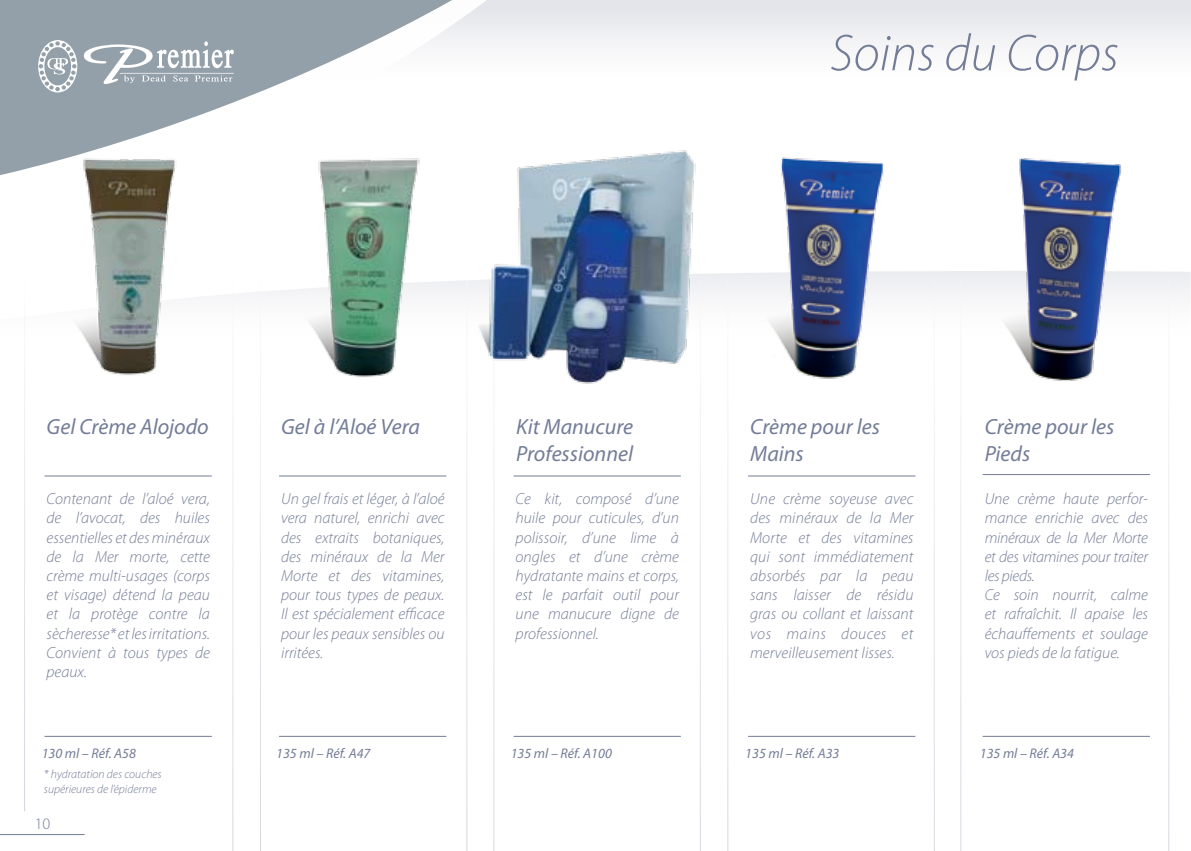
<style>
.page{position:relative;width:1191px;height:851px;background:#fff}
.page>*{position:absolute;margin:0;border:0;box-sizing:border-box;transform-origin:0 0}
.t1{font:italic 300 52px "Myriad Pro";color:#737d97}
.t2{font:italic 22px/26.4px "Myriad Pro";color:#737d97}
.t3{font:italic 300 16px/19.2px "Myriad Pro";color:#737d97;text-align:justify}
.t4{font:300 16px "Myriad Pro";color:#737d97}
.t5{font:italic 14px "Myriad Pro";color:#737d97}
.t6{font:italic 300 12px/14.4px "Myriad Pro";color:#737d97}
</style>
<div class="page">
<hr style="left:0;top:834px;width:85px;height:1px;background:#737d97">
<div style="left:0;top:0;width:1191px;height:83px;background:linear-gradient(to bottom,#e2e4e9,#fff)"></div>
<svg style="left:895px;top:271px;width:293px;height:156px"></svg>
<svg style="left:1190px;top:0;width:1px;height:83px"></svg>
<svg style="left:1188px;top:272px;width:3px;height:23px"></svg>
<svg style="left:229px;top:273px;width:518px;height:22px;fill:#f4f5f6"></svg>
<svg style="left:0;top:0;width:798px;height:175px"></svg>
<svg style="left:84px;top:41px;width:150px;height:43px"></svg>
<svg style="left:38px;top:40px;width:39px;height:52px"></svg>
<hr style="left:982px;top:474px;width:168px;height:1px;background:#737d97">
<hr style="left:982px;top:735px;width:168px;height:1px;background:#737d97">
<hr style="left:748px;top:475px;width:167px;height:1px;background:#737d97">
<hr style="left:748px;top:735px;width:167px;height:1px;background:#737d97">
<hr style="left:513px;top:475px;width:168px;height:1px;background:#737d97">
<hr style="left:513px;top:735px;width:168px;height:1px;background:#737d97">
<hr style="left:279px;top:475px;width:167px;height:1px;background:#737d97">
<hr style="left:279px;top:735px;width:167px;height:1px;background:#737d97">
<hr style="left:45px;top:475px;width:167px;height:1px;background:#737d97">
<hr style="left:45px;top:735px;width:167px;height:1px;background:#737d97">
<hr style="left:466px;top:280px;width:1px;height:570px;background:#fff">
<hr style="left:260px;top:280px;width:1px;height:570px;background:#fff">
<hr style="left:232px;top:280px;width:1px;height:570px;background:#fff">
<hr style="left:1168px;top:280px;width:1px;height:570px;background:#fff">
<hr style="left:700px;top:280px;width:1px;height:570px;background:#fff">
<hr style="left:933px;top:280px;width:1px;height:570px;background:#fff">
<hr style="left:727px;top:280px;width:1px;height:570px;background:#fff">
<hr style="left:960px;top:280px;width:1px;height:570px;background:#fff">
<img style="left:475px;top:129px;width:225px;height:255px">
<img style="left:300px;top:150px;width:120px;height:227px">
<img style="left:55px;top:142px;width:132px;height:233px">
<img style="left:747px;top:141px;width:148px;height:238px">
<img style="left:986px;top:158px;width:142px;height:228px">
<h1 class="t1" style="left:830px;top:22px;width:290px">Soins du Corps</h1>
<h2 class="t2" style="left:47px;top:413px;width:164px">Gel Crème Alojodo</h2>
<p class="t3" style="left:47px;top:489px;width:165px">Contenant de l’aloé vera, de l’avocat, des huiles essentielles et des minéraux de la Mer morte, cette crème multi-usages (corps et visage) détend la peau et la protège contre la sècheresse* et les irritations.<br>Convient à tous types de peaux.</p>
<p class="t5" style="left:42px;top:744px;width:96px">130 ml – Réf. A58</p>
<p class="t6" style="left:44px;top:766px;width:119px">* hydratation des couches supérieures de l’épiderme</p>
<p class="t4" style="left:35px;top:814px;width:17px">10</p>
<h2 class="t2" style="left:281px;top:412px;width:140px">Gel à l’Aloé Vera</h2>
<h2 class="t2" style="left:516px;top:413px;width:119px">Kit Manucure<br>Professionnel</h2>
<h2 class="t2" style="left:750px;top:413px;width:131px">Crème pour les<br>Mains</h2>
<h2 class="t2" style="left:984px;top:413px;width:131px">Crème pour les<br>Pieds</h2>
<p class="t3" style="left:281px;top:489px;width:165px">Un gel frais et léger, à l’aloé vera naturel, enrichi avec des extraits botaniques, des minéraux de la Mer Morte et des vitamines, pour tous types de peaux.<br>Il est spécialement efficace pour les peaux sensibles ou irritées.</p>
<p class="t3" style="left:515px;top:489px;width:165px">Ce kit, composé d’une huile pour cuticules, d’un polissoir, d’une lime à ongles et d’une crème hydratante mains et corps, est le parfait outil pour une manucure digne de professionnel.</p>
<p class="t3" style="left:750px;top:489px;width:165px">Une crème soyeuse avec des minéraux de la Mer Morte et des vitamines qui sont immédiatement absorbés par la peau sans laisser de résidu gras ou collant et laissant vos mains douces et merveilleusement lisses.</p>
<p class="t3" style="left:984px;top:489px;width:165px;text-align:left">Une crème haute perfor&shy;mance enrichie avec des minéraux de la Mer Morte et des vitamines pour traiter les pieds.<br>Ce soin nourrit, calme et rafraîchit. Il apaise les échauffements et soulage vos pieds de la fatigue.</p>
<p class="t5" style="left:276px;top:744px;width:96px">135 ml – Réf. A47</p>
<p class="t5" style="left:511px;top:744px;width:103px">135 ml – Réf. A100</p>
<p class="t5" style="left:745px;top:744px;width:96px">135 ml – Réf. A33</p>
<p class="t5" style="left:979px;top:744px;width:96px">135 ml – Réf. A34</p>
</div>
